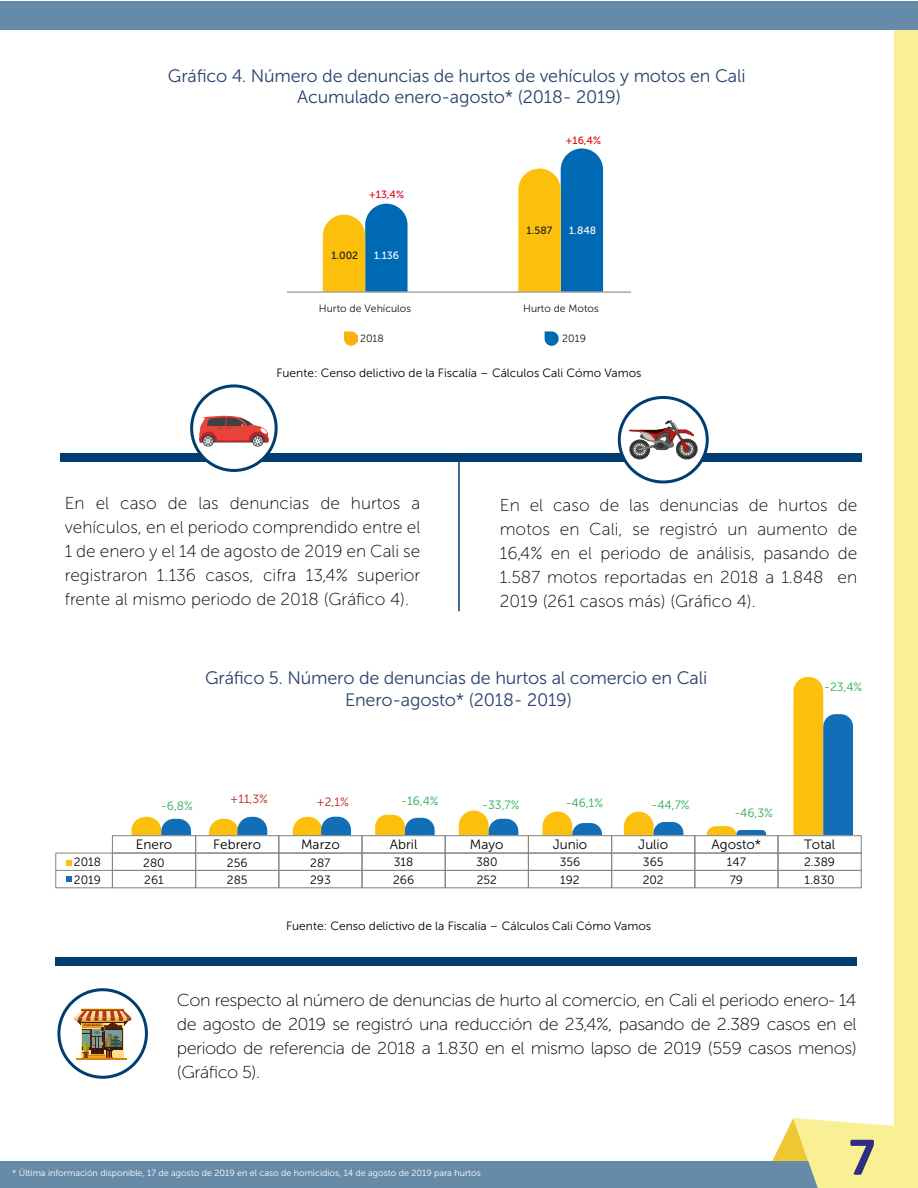
<style>
.page{position:relative;width:918px;height:1188px;background:#fff}
.page>*{position:absolute;margin:0;border:0;box-sizing:border-box;transform-origin:0 0}
.t1{font:700 55.2px "Calibri";color:#302d7e}
.t2{font:18px/21.6px "Museo Sans 300";letter-spacing:-.01em;color:#2b4370;text-align:center}
.t3{font:17.25px/24px "Museo Sans 100";color:#010101;text-align:justify}
.t4{font:17.25px/24px "Museo Sans 100";color:#010101;text-align:justify;scale:1.04 1}
.t5{font:13.5px "Museo Sans 300";color:#000}
.t6{font:12px "Museo Sans 300";color:#010101}
.t7{font:12px/17.9px "Museo Sans 300";color:#000}
.t8{font:12px "Museo Sans 300";color:#29a951}
.t9{font:12px "Museo Sans 300";color:#c01718}
.t10{font:10.5px "Museo Sans 300";color:#1a1414}
.t11{font:10.5px "Museo Sans 500";color:#e30613}
.t12{font:10.5px "Museo Sans 500";color:#1d1d1b}
.t13{font:10.5px "Museo Sans 500";color:#fff}
.t14{font:9px "Museo Sans 300";color:#fff}
.t15{font:2.4px "Museo Sans 900";letter-spacing:.105em;color:#54210f}
</style>
<div class="page">
<div style="left:61px;top:453px;width:801px;height:8px;background:#003d70"></div>
<div style="left:192px;top:386px;width:84px;height:84px;background:#fff;border-radius:50%"></div>
<div style="left:190px;top:384px;width:88px;height:88px;border:3px solid #003d70;border-radius:50%"></div>
<svg style="left:199px;top:415px;width:70px;height:32px"></svg>
<div style="left:0;top:1161px;width:861px;height:27px;background:#668ba9"></div>
<div style="left:894px;top:1px;width:24px;height:1187px;background:#f9f095"></div>
<svg style="left:772px;top:1118px;width:122px;height:70px"></svg>
<div style="left:0;top:1px;width:918px;height:29px;background:#668ba9"></div>
<div style="left:619px;top:397px;width:88px;height:85px;background:#fff;border-radius:50%"></div>
<div style="left:618px;top:396px;width:91px;height:87px;border:3px solid #003d70;border-radius:50%"></div>
<svg style="left:629px;top:420px;width:69px;height:39px"></svg>
<div style="left:56px;top:957px;width:801px;height:8px;background:#003d70"></div>
<svg style="left:57px;top:988px;width:91px;height:91px"></svg>
<svg style="left:293px;top:817px;width:58px;height:18px"></svg>
<svg style="left:132px;top:817px;width:59px;height:18px"></svg>
<svg style="left:209px;top:817px;width:58px;height:18px"></svg>
<svg style="left:375px;top:815px;width:60px;height:20px"></svg>
<svg style="left:459px;top:811px;width:59px;height:24px"></svg>
<svg style="left:543px;top:812px;width:59px;height:23px"></svg>
<svg style="left:793px;top:677px;width:60px;height:158px;background:#a5ab6f"></svg>
<svg style="left:624px;top:812px;width:59px;height:23px"></svg>
<svg style="left:707px;top:826px;width:59px;height:9px"></svg>
<svg style="left:66px;top:860px;width:6px;height:6px"></svg>
<svg style="left:66px;top:877px;width:6px;height:5px"></svg>
<hr style="left:56px;top:870px;width:56px;height:1px;background:#868686">
<div style="left:55px;top:853px;width:58px;height:35px;border:1px solid #868686"></div>
<div style="left:112px;top:835px;width:84px;height:19px;border:1px solid #868686"></div>
<div style="left:195px;top:835px;width:84px;height:19px;border:1px solid #868686"></div>
<div style="left:278px;top:835px;width:85px;height:19px;border:1px solid #868686"></div>
<div style="left:361px;top:835px;width:85px;height:19px;border:1px solid #868686"></div>
<div style="left:445px;top:835px;width:84px;height:19px;border:1px solid #868686"></div>
<div style="left:528px;top:835px;width:84px;height:19px;border:1px solid #868686"></div>
<div style="left:611px;top:835px;width:84px;height:19px;border:1px solid #868686"></div>
<div style="left:112px;top:853px;width:84px;height:18px;border:1px solid #868686"></div>
<div style="left:195px;top:853px;width:84px;height:18px;border:1px solid #868686"></div>
<div style="left:278px;top:853px;width:85px;height:18px;border:1px solid #868686"></div>
<div style="left:361px;top:853px;width:85px;height:18px;border:1px solid #868686"></div>
<div style="left:445px;top:853px;width:84px;height:18px;border:1px solid #868686"></div>
<div style="left:528px;top:853px;width:84px;height:18px;border:1px solid #868686"></div>
<div style="left:611px;top:853px;width:84px;height:18px;border:1px solid #868686"></div>
<div style="left:112px;top:870px;width:84px;height:18px;border:1px solid #868686"></div>
<div style="left:195px;top:870px;width:84px;height:18px;border:1px solid #868686"></div>
<div style="left:278px;top:870px;width:85px;height:18px;border:1px solid #868686"></div>
<div style="left:361px;top:870px;width:85px;height:18px;border:1px solid #868686"></div>
<div style="left:445px;top:870px;width:84px;height:18px;border:1px solid #868686"></div>
<div style="left:528px;top:870px;width:84px;height:18px;border:1px solid #868686"></div>
<div style="left:611px;top:870px;width:84px;height:18px;border:1px solid #868686"></div>
<div style="left:694px;top:853px;width:85px;height:18px;border:1px solid #868686"></div>
<div style="left:694px;top:870px;width:85px;height:18px;border:1px solid #868686"></div>
<div style="left:694px;top:835px;width:85px;height:19px;border:1px solid #868686"></div>
<div style="left:777px;top:853px;width:85px;height:18px;border:1px solid #868686"></div>
<div style="left:777px;top:870px;width:85px;height:18px;border:1px solid #868686"></div>
<div style="left:777px;top:835px;width:85px;height:19px;border:1px solid #868686"></div>
<svg style="left:518px;top:148px;width:85px;height:144px;background:#849d77"></svg>
<svg style="left:323px;top:204px;width:85px;height:88px;background:#859d77"></svg>
<hr style="left:287px;top:292px;width:344px;height:1px;background:#868686">
<svg style="left:545px;top:331px;width:14px;height:15px"></svg>
<svg style="left:344px;top:331px;width:14px;height:15px"></svg>
<hr style="left:458px;top:459px;width:2px;height:152px;background:#003d70">
<p class="t2" style="left:168px;top:65px;width:579px">Gráfico 4. Número de denuncias de hurtos de vehículos y motos en Cali<br>Acumulado enero-agosto* (2018- 2019)</p>
<p class="t11" style="left:369px;top:188px;width:37px">+13,4%</p>
<p class="t12" style="left:331px;top:250px;width:28px">1.002</p>
<p class="t13" style="left:374px;top:250px;width:27px">1.136</p>
<p class="t11" style="left:565px;top:134px;width:37px">+16,4%</p>
<p class="t12" style="left:527px;top:225px;width:27px">1.587</p>
<p class="t13" style="left:569px;top:225px;width:28px">1.848</p>
<p class="t10" style="left:319px;top:302px;width:94px">Hurto de Vehículos</p>
<p class="t10" style="left:523px;top:302px;width:77px">Hurto de Motos</p>
<p class="t10" style="left:360px;top:333px;width:25px">2018</p>
<p class="t10" style="left:562px;top:333px;width:25px">2019</p>
<p class="t6" style="left:276px;top:366px;width:367px">Fuente: Censo delictivo de la Fiscalía – Cálculos Cali Cómo Vamos</p>
<p class="t3" style="left:65px;top:492px;width:357px">En el caso de las denuncias de hurtos a vehículos, en el periodo comprendido entre el 1 de enero y el 14 de agosto de 2019 en Cali se registraron 1.136 casos, cifra 13,4% superior frente al mismo periodo de 2018 (Gráfico 4).</p>
<p class="t3" style="left:500px;top:493px;width:359px">En el caso de las denuncias de hurtos de motos en Cali, se registró un aumento de 16,4% en el periodo de análisis, pasando de 1.587 motos reportadas en 2018 a 1.848 en 2019 (261 casos más) (Gráfico 4).</p>
<p class="t7" style="left:74px;top:853px;width:29px">2018<br>2019</p>
<p class="t15" style="left:84px;top:1024px;width:18px">PANADERÍA</p>
<p class="t2" style="left:205px;top:667px;width:504px">Gráfico 5. Número de denuncias de hurtos al comercio en Cali<br>Enero-agosto* (2018- 2019)</p>
<p class="t8" style="left:824px;top:681px;width:40px">-23,4%</p>
<p class="t8" style="left:161px;top:800px;width:33px">-6,8%</p>
<p class="t9" style="left:230px;top:792px;width:39px">+11,3%</p>
<p class="t9" style="left:317px;top:795px;width:34px">+2,1%</p>
<p class="t8" style="left:401px;top:794px;width:39px">-16,4%</p>
<p class="t8" style="left:482px;top:799px;width:39px">-33,7%</p>
<p class="t8" style="left:566px;top:797px;width:39px">-46,1%</p>
<p class="t8" style="left:652px;top:799px;width:40px">-44,7%</p>
<p class="t5" style="left:136px;top:837px;width:38px">Enero</p>
<p class="t5" style="left:213px;top:837px;width:49px">Febrero</p>
<p class="t5" style="left:390px;top:837px;width:29px">Abril</p>
<p class="t7" style="left:393px;top:871px;width:23px">266</p>
<p class="t5" style="left:301px;top:837px;width:40px">Marzo</p>
<p class="t7" style="left:310px;top:871px;width:22px">293</p>
<p class="t7" style="left:394px;top:853px;width:21px">318</p>
<p class="t7" style="left:143px;top:854px;width:23px">280</p>
<p class="t7" style="left:227px;top:854px;width:22px">256</p>
<p class="t7" style="left:310px;top:854px;width:22px">287</p>
<p class="t7" style="left:144px;top:871px;width:21px">261</p>
<p class="t7" style="left:227px;top:871px;width:22px">285</p>
<p class="t5" style="left:470px;top:837px;width:35px">Mayo</p>
<p class="t7" style="left:477px;top:871px;width:22px">252</p>
<p class="t7" style="left:476px;top:853px;width:23px">380</p>
<p class="t5" style="left:553px;top:837px;width:36px">Junio</p>
<p class="t7" style="left:560px;top:871px;width:21px">192</p>
<p class="t7" style="left:560px;top:853px;width:22px">356</p>
<p class="t5" style="left:638px;top:837px;width:31px">Julio</p>
<p class="t7" style="left:643px;top:871px;width:23px">202</p>
<p class="t7" style="left:643px;top:853px;width:22px">365</p>
<p class="t6" style="left:286px;top:919px;width:367px">Fuente: Censo delictivo de la Fiscalía – Cálculos Cali Cómo Vamos</p>
<p class="t8" style="left:734px;top:806px;width:40px">-46,3%</p>
<p class="t5" style="left:712px;top:837px;width:51px">Agosto*</p>
<p class="t7" style="left:730px;top:871px;width:15px">79</p>
<p class="t7" style="left:727px;top:853px;width:20px">147</p>
<p class="t5" style="left:804px;top:837px;width:33px">Total</p>
<p class="t7" style="left:805px;top:871px;width:32px">1.830</p>
<p class="t7" style="left:804px;top:853px;width:32px">2.389</p>
<p class="t4" style="left:177px;top:988px;width:655px">Con respecto al número de denuncias de hurto al comercio, en Cali el periodo enero- 14 de agosto de 2019 se registró una reducción de 23,4%, pasando de 2.389 casos en el periodo de referencia de 2018 a 1.830 en el mismo lapso de 2019 (559 casos menos) (Gráfico 5).</p>
<p class="t14" style="left:12px;top:1168px;width:470px">* Última información disponible, 17 de agosto de 2019 en el caso de homicidios, 14 de agosto de 2019 para hurtos</p>
<h1 class="t1" style="left:848px;top:1117px;width:29px">7</h1>
</div>
